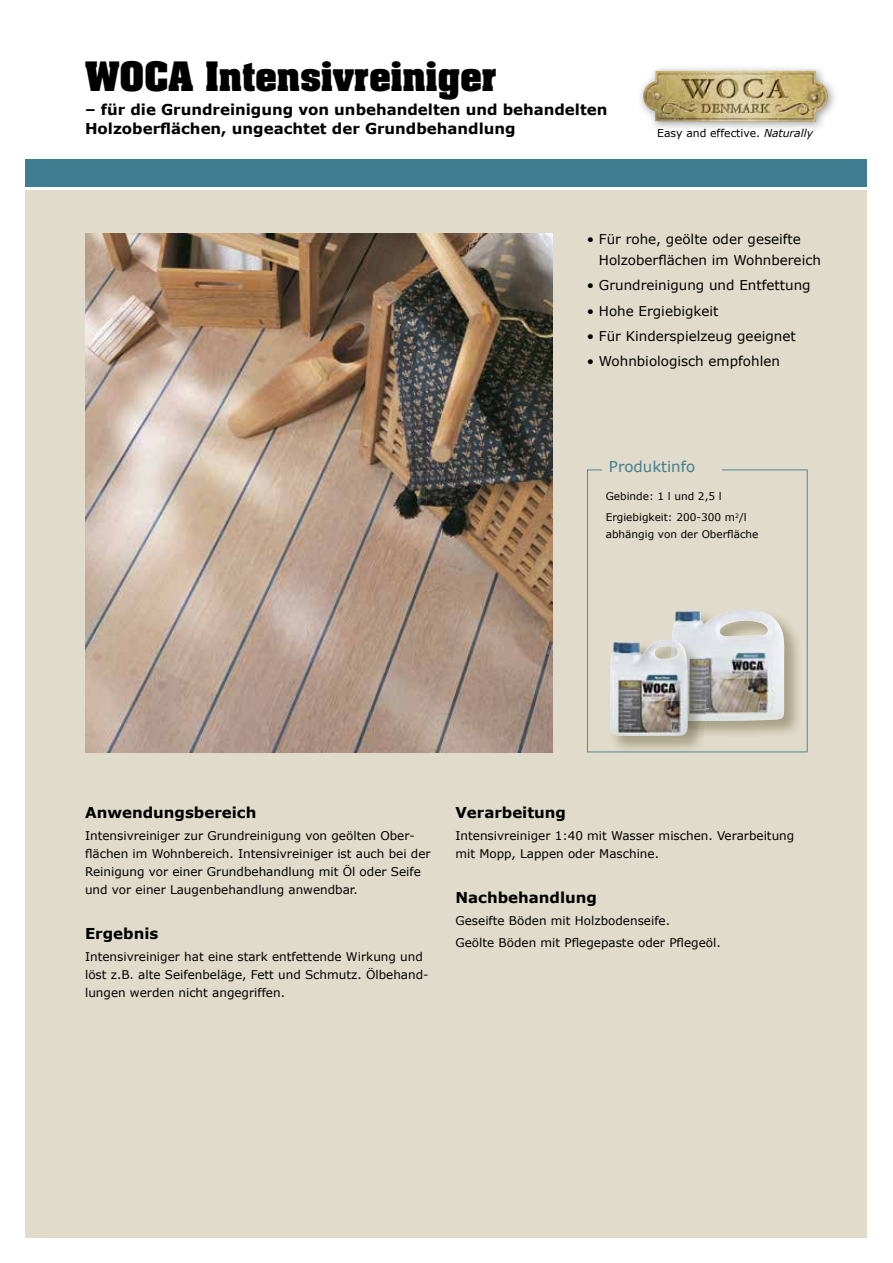
<style>
.page{position:relative;width:893px;height:1263px;background:#fff}
.page>*{position:absolute;margin:0;border:0;box-sizing:border-box;transform-origin:0 0}
.t1{font:700 34.5px "Aachen CE";color:#000}
.t2{font:700 15px/19.5px "Verdana";color:#000}
.t3{font:15px "Verdana";color:#417d90}
.t4{font:13.5px/21px "Verdana";color:#000}
.t5{font:12px/18px "Verdana";color:#000}
.t6{font:10.8px "Verdana";color:#000}
.t7{font:10.5px/20.7px "Verdana";color:#000}
.s1{font-style:italic}
</style>
<div class="page">
<div style="left:26px;top:190px;width:841px;height:1047px;background:#e0dbca"></div>
<div style="left:26px;top:157px;width:841px;height:30px;background:#417d90"></div>
<hr style="left:23px;top:156px;width:847px;height:3px;background:#fff">
<img style="left:640px;top:68px;width:195px;height:60px">
<img style="left:643px;top:71px;width:185px;height:51px">
<img style="left:85px;top:234px;width:468px;height:519px">
<svg style="left:587px;top:469px;width:221px;height:283px"></svg>
<div style="left:602px;top:460px;width:119px;height:23px;background:#e0dbca"></div>
<h1 class="t1" style="left:85px;top:52px;width:413px">WOCA Intensivreiniger</h1>
<p class="t2" style="left:85px;top:99px;width:524px">– für die Grundreinigung von unbehandelten und behandelten<br>Holzoberflächen, ungeachtet der Grundbehandlung</p>
<p class="t6" style="left:657px;top:126px;width:157px">Easy and effective. <span class="s1">Naturally</span></p>
<p class="t4" style="left:599px;top:229px;width:224px;text-indent:-12px">• Für rohe, geölte oder geseifte<br>Holzoberflächen im Wohn bereich</p>
<p class="t4" style="left:587px;top:275px;width:225px">• Grundreinigung und Entfettung</p>
<p class="t4" style="left:587px;top:300px;width:133px">• Hohe Ergiebigkeit</p>
<p class="t4" style="left:587px;top:325px;width:210px">• Für Kinderspielzeug geeignet</p>
<p class="t4" style="left:587px;top:351px;width:195px">• Wohnbiologisch empfohlen</p>
<p class="t3" style="left:609px;top:457px;width:88px">Produktinfo</p>
<p class="t7" style="left:606px;top:486px;width:142px">Gebinde: 1 l und 2,5 l<br>Ergiebigkeit: 200-300 m<sup>2</sup>/l</p>
<p class="t7" style="left:606px;top:523px;width:154px">abhängig von der Oberfläche</p>
<p class="t2" style="left:85px;top:802px;width:173px">Anwendungsbereich</p>
<p class="t5" style="left:85px;top:827px;width:347px">Intensivreiniger zur Grundreinigung von geölten Ober&shy;flächen im Wohnbereich. Intensivreiniger ist auch bei der Reinigung vor einer Grundbehandlung mit Öl oder Seife und vor einer Laugenbehandlung anwendbar.</p>
<p class="t2" style="left:85px;top:923px;width:75px">Ergebnis</p>
<p class="t5" style="left:85px;top:947px;width:345px">Intensivreiniger hat eine stark entfettende Wirkung und löst z.B. alte Seifenbeläge, Fett und Schmutz. Ölbehand&shy;lungen werden nicht angegriffen.</p>
<p class="t2" style="left:455px;top:802px;width:112px">Verarbeitung</p>
<p class="t5" style="left:455px;top:827px;width:340px">Intensivreiniger 1:40 mit Wasser mischen. Verarbeitung mit Mopp, Lappen oder Maschine.</p>
<p class="t2" style="left:455px;top:887px;width:143px">Nachbehandlung</p>
<p class="t5" style="left:455px;top:909px;width:267px;line-height:22.2px">Geseifte Böden mit Holzbodenseife.<br>Geölte Böden mit Pflegepaste oder Pflegeöl.</p>
</div>
